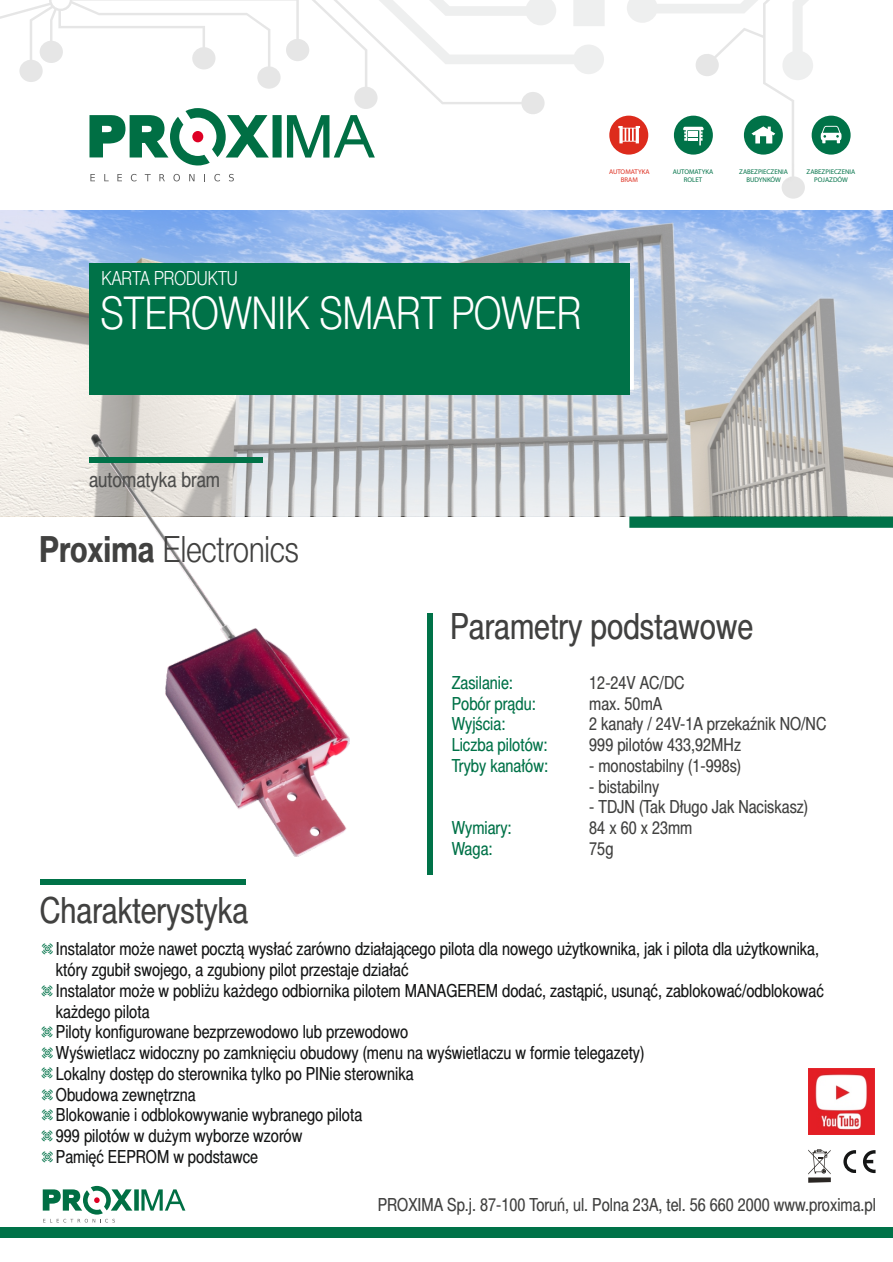
<style>
.page{position:relative;width:893px;height:1262px;background:#fff}
.page>*{position:absolute;margin:0;border:0;box-sizing:border-box;transform-origin:0 0}
.t1{font:45px "Switzer Cnd EFN Light";color:#fff}
.t2{font:36px "Switzer Cnd EFN";color:#414140}
.t3{font:36px "Switzer Cnd EFN Light";color:#414140}
.t4{font:21px "Switzer Cnd EFN";color:#4e4e4d}
.t5{font:19.35px "Switzer Cnd EFN Light";color:#fff}
.t6{font:18px/20.7px "Switzer Cnd EFN";color:#151616}
.t7{font:18px/20.7px "Switzer Cnd EFN";color:#414140}
.t8{font:18px/20.7px "Switzer Cnd EFN";color:#007248}
.t9{font:6.75px/8.2px "Myriad Pro";color:#007248;text-align:center}
.t10{font:6.75px/8.2px "Myriad Pro";color:#dd2b1c;text-align:center}
.s1{font-family:"Switzer Cnd EFN";font-weight:700}
.s2{font-family:"Dingbests";color:#007248}
</style>
<div class="page">
<svg style="left:544px;top:0;width:60px;height:74px"></svg>
<svg style="left:0;top:0;width:544px;height:114px"></svg>
<div style="left:0;top:1227px;width:893px;height:11px;background:#007248"></div>
<svg style="left:90px;top:174px;width:5px;height:7px"></svg>
<svg style="left:104px;top:174px;width:5px;height:7px"></svg>
<svg style="left:117px;top:174px;width:5px;height:7px"></svg>
<svg style="left:131px;top:174px;width:5px;height:7px"></svg>
<svg style="left:145px;top:174px;width:6px;height:7px"></svg>
<svg style="left:159px;top:174px;width:6px;height:7px"></svg>
<svg style="left:173px;top:174px;width:7px;height:7px"></svg>
<svg style="left:189px;top:174px;width:5px;height:7px"></svg>
<svg style="left:214px;top:174px;width:6px;height:7px"></svg>
<svg style="left:229px;top:174px;width:5px;height:7px"></svg>
<svg style="left:89px;top:108px;width:286px;height:57px"></svg>
<div style="left:192px;top:131px;width:11px;height:11px;background:#de0024;border-radius:50%"></div>
<div style="left:811px;top:116px;width:39px;height:39px;background:#007248;border-radius:50%"></div>
<svg style="left:820px;top:126px;width:21px;height:17px"></svg>
<div style="left:609px;top:116px;width:39px;height:39px;background:#dd2b1c;border-radius:50%"></div>
<svg style="left:618px;top:0;width:195px;height:199px"></svg>
<div style="left:426px;top:613px;width:6px;height:262px;background:#007248"></div>
<svg style="left:43px;top:1185px;width:142px;height:37px"></svg>
<div style="left:40px;top:879px;width:206px;height:6px;background:#007248"></div>
<div style="left:1px;top:211px;width:892px;height:305px;background:#fff;opacity:.44"></div>
<div style="left:629px;top:516px;width:264px;height:12px;background:#007248"></div>
<div style="left:89px;top:263px;width:540px;height:132px;background:#007248"></div>
<svg style="left:808px;top:1149px;width:22px;height:33px"></svg>
<svg style="left:863px;top:1150px;width:12px;height:23px"></svg>
<svg style="left:843px;top:1150px;width:13px;height:23px"></svg>
<img style="left:92px;top:434px;width:257px;height:422px">
<div style="left:89px;top:457px;width:173px;height:6px;background:#007248"></div>
<img style="left:808px;top:1069px;width:66px;height:65px">
<p class="t10" style="left:609px;top:168px;width:42px">AUTOMATYKA<br>BRAM</p>
<p class="t9" style="left:672px;top:168px;width:42px">AUTOMATYKA</p>
<p class="t9" style="left:683px;top:176px;width:20px">ROLET</p>
<p class="t9" style="left:739px;top:168px;width:50px">ZABEZPIECZENIA<br>BUDYNKÓW</p>
<p class="t9" style="left:806px;top:168px;width:50px">ZABEZPIECZENIA<br>POJAZDÓW</p>
<p class="t5" style="left:101px;top:271px;width:138px">KARTA PRODUKTU</p>
<h1 class="t1" style="left:101px;top:296px;width:482px">STEROWNIK SMART POWER</h1>
<p class="t4" style="left:89px;top:472px;width:133px">automatyka bram</p>
<h2 class="t3" style="left:39px;top:536px;width:261px"><span class="s1">Proxima</span> Electronics</h2>
<h2 class="t2" style="left:450px;top:613px;width:305px">Parametry podstawowe</h2>
<h2 class="t2" style="left:40px;top:896px;width:210px">Charakterystyka</h2>
<p class="t8" style="left:451px;top:674px;width:98px">Zasilanie:<br>Pobór prądu:<br>Wyjścia:<br>Liczba pilotów:<br>Tryby kanałów:</p>
<p class="t8" style="left:451px;top:819px;width:61px">Wymiary:<br>Waga:</p>
<p class="t7" style="left:589px;top:674px;width:239px">12-24V AC/DC<br>max. 50mA<br>2 kanały / 24V-1A przekaźnik NO/NC<br>999 pilotów 433,92MHz</p>
<p class="t7" style="left:589px;top:757px;width:153px">- monostabilny (1-998s)</p>
<p class="t7" style="left:589px;top:777px;width:71px">- bistabilny</p>
<p class="t7" style="left:589px;top:798px;width:220px">- TDJN (Tak Długo Jak Naciskasz)<br>84 x 60 x 23mm<br>75g</p>
<p class="t6" style="left:40px;top:940px;width:781px"><span class="s2">t</span>Instalator może nawet pocztą wysłać zarówno działającego pilota dla nowego użytkownika, jak i pilota dla użytkownika,</p>
<p class="t6" style="left:56px;top:961px;width:354px">który zgubił swojego, a zgubiony pilot przestaje działać</p>
<p class="t6" style="left:56px;top:1002px;width:95px">każdego pilota</p>
<p class="t6" style="left:40px;top:1044px;width:606px"><span class="s2">t</span>Wyświetlacz widoczny po zamknięciu obudowy (menu na wyświetlaczu w formie telegazety) <span class="s2">t</span>Lokalny dostęp do sterownika tylko po PINie sterownika<br><span class="s2">t</span>Obudowa zewnętrzna<br><span class="s2">t</span>Blokowanie i odblokowywanie wybranego pilota<br><span class="s2">t</span>999 pilotów w dużym wyborze wzorów<br><span class="s2">t</span>Pamięć EEPROM w podstawce</p>
<p class="t6" style="left:40px;top:982px;width:785px"><span class="s2">t</span>Instalator może w pobliżu każdego odbiornika pilotem MANAGEREM dodać, zastąpić, usunąć, zablokować/odblokować</p>
<p class="t6" style="left:40px;top:1023px;width:370px"><span class="s2">t</span>Piloty konfigurowane bezprzewodowo lub przewodowo</p>
<p class="t7" style="left:378px;top:1196px;width:500px">PROXIMA Sp.j. 87-100 Toruń, ul. Polna 23A, tel. 56 660 2000 www.proxima.pl</p>
</div>
